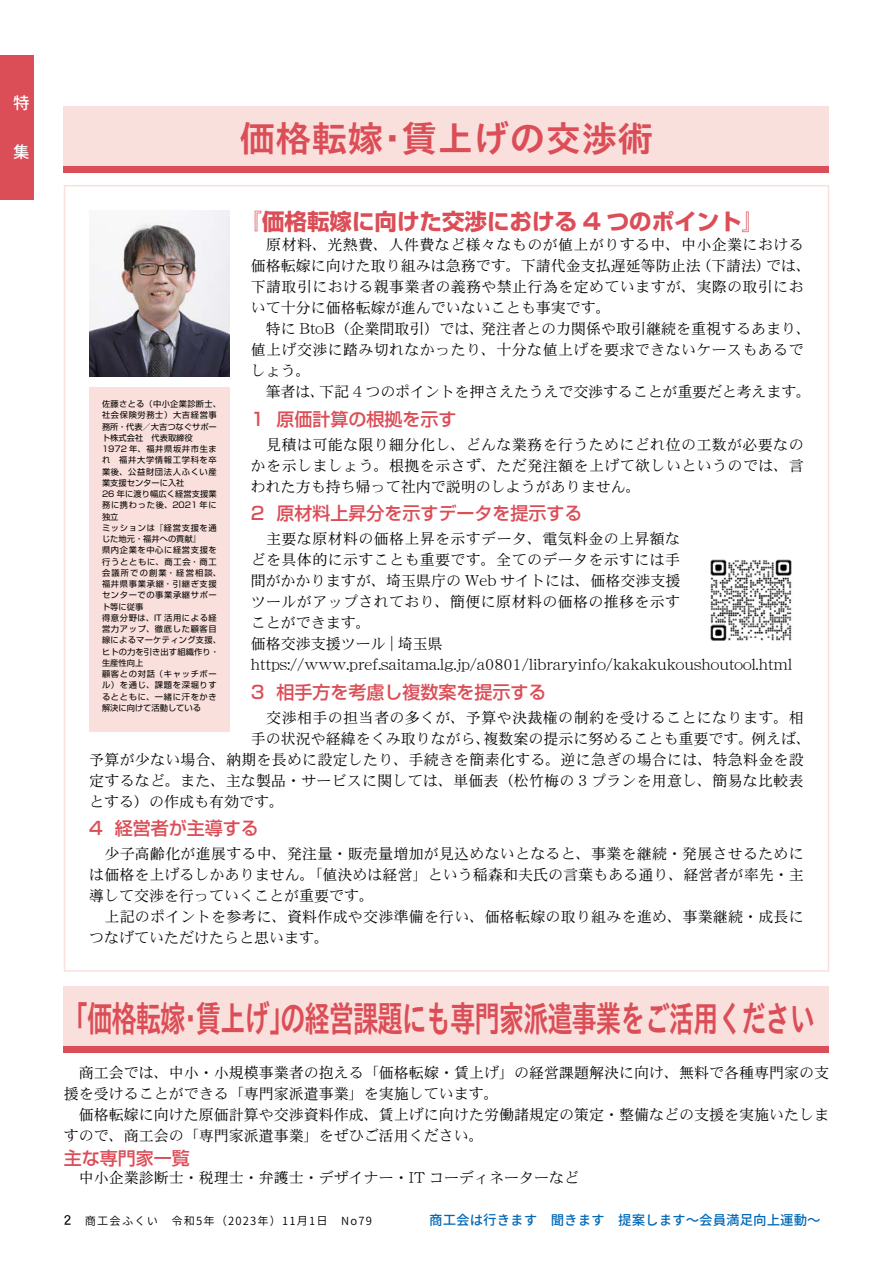
<style>
.page{position:relative;width:893px;height:1263px;background:#fff}
.page>*{position:absolute;margin:0;border:0;box-sizing:border-box;transform-origin:0 0}
.t1{font:36px "TB Go Std B";letter-spacing:-.05em;color:#db4e57;scale:.71 1}
.t2{font:36px "TB Go Std B";color:#db4e57}
.t3{font:700 22.5px "Shin Go Upr";color:#db4e57}
.t4{font:500 18px "Shin Go Upr";color:#db4e57}
.t5{font:500 16.5px "Gen Jyuu Gothic L";color:#fff}
.t6{font:15px/21px "DFHS Mincho W3 MP RKSJ H";color:#000}
.t7{font:15px "DFHS Mincho W3 MP RKSJ H";letter-spacing:.025em;color:#000}
.t8{font:500 13.5px "Gen Jyuu Gothic L";color:#0068b7}
.t9{font:11.25px "Gen Jyuu Gothic L";letter-spacing:.1em;color:#000}
.t10{font:8.25px/11.2px "Shin Go Upr";letter-spacing:.075em;color:#000}
.s1{font-family:"DFHS Gothic W5 MP RKSJ H";font-size:13.5px}
</style>
<div class="page">
<div style="left:64px;top:106px;width:765px;height:64px;background:#f9e0dc"></div>
<div style="left:64px;top:166px;width:765px;height:6px;background:#db4e57"></div>
<img style="left:89px;top:210px;width:141px;height:166px">
<div style="left:89px;top:387px;width:141px;height:344px;background:#f9e0dc"></div>
<div style="left:64px;top:986px;width:765px;height:64px;background:#f9e0dc"></div>
<div style="left:64px;top:1046px;width:765px;height:6px;background:#db4e57"></div>
<img style="left:710px;top:559px;width:82px;height:82px">
<div style="left:0;top:55px;width:34px;height:145px;background:#db4e57"></div>
<p class="t5" style="left:13px;top:91px;width:17px">特</p>
<p class="t5" style="left:13px;top:140px;width:17px">集</p>
<h1 class="t2" style="left:239px;top:108px;width:416px">価格転嫁・賃上げの交渉術</h1>
<h2 class="t3" style="left:240px;top:204px;width:526px">『価格転嫁に向けた交渉における 4 つのポイント』</h2>
<p class="t6" style="left:251px;top:234px;width:562px">　原材料、光熱費、人件費など様々なものが値上がりする中、中小企業における価格転嫁に向けた取り組みは急務です。下請代金支払遅延等防止法（下請法）では、下請取引における親事業者の義務や禁止行為を定めていますが、実際の取引において十分に価格転嫁が進んでいないことも事実です。<br>　特に BtoB（企業間取引）では、発注者との力関係や取引継続を重視するあまり、値上げ交渉に踏み切れなかったり、十分な値上げを要求できないケースもあるでしょう。<br>　筆者は、下記 4 つのポイントを押さえたうえで交渉することが重要だと考えます。</p>
<p class="t4" style="left:251px;top:404px;width:207px">1 原価計算の根拠を示す</p>
<p class="t6" style="left:251px;top:434px;width:554px;text-align:justify">　見積は可能な限り細分化し、どんな業務を行うためにどれ位の工数が必要なのかを示しましょう。根拠を示さず、ただ発注額を上げて欲しいというのでは、言われた方も持ち帰って社内で説明のしようがありません。</p>
<p class="t4" style="left:251px;top:499px;width:333px">2 原材料上昇分を示すデータを提示する</p>
<p class="t6" style="left:251px;top:528px;width:543px">　主要な原材料の価格上昇を示すデータ、電気料金の上昇額な<br>どを具体的に示すことも重要です。全てのデータを示すには手<br>間がかかりますが、埼玉県庁の Web サイトには、価格交渉支援<br>ツールがアップされており、簡便に原材料の価格の推移を示す<br>ことができます。<br>価格交渉支援ツール | 埼玉県https://www.pref.saitama.lg.jp/a0801/libraryinfo/kakakukoushoutool.html</p>
<p class="t4" style="left:251px;top:677px;width:297px">3 相手方を考慮し複数案を提示する</p>
<p class="t7" style="left:251px;top:710px;width:554px">　交渉相手の担当者の多くが、予算や決裁権の制約を受けることになります。相</p>
<p class="t6" style="left:251px;top:728px;width:562px">手の状況や経緯をくみ取りながら、複数案の提示に努めることも重要です。例えば、</p>
<p class="t6" style="left:89px;top:749px;width:716px">予算が少ない場合、納期を長めに設定したり、手続きを簡素化する。逆に急ぎの場合には、特急料金を設</p>
<p class="t6" style="left:89px;top:770px;width:716px">定するなど。また、主な製品・サービスに関しては、単価表（松竹梅の 3 プランを用意し、簡易な比較表</p>
<p class="t6" style="left:89px;top:791px;width:196px">とする）の作成も有効です。</p>
<p class="t4" style="left:89px;top:814px;width:171px">4 経営者が主導する</p>
<p class="t6" style="left:89px;top:843px;width:716px">　少子高齢化が進展する中、発注量・販売量増加が見込めないとなると、事業を継続・発展させるためには価格を上げるしかありません。「値決めは経営」という稲森和夫氏の言葉もある通り、経営者が率先・主導して交渉を行っていくことが重要です。<br>　上記のポイントを参考に、資料作成や交渉準備を行い、価格転嫁の取り組みを進め、事業継続・成長につなげていただけたらと思います。</p>
<p class="t10" style="left:102px;top:398px;width:120px">佐藤さとる（中小企業診断士、社会保険労務士）大吉経営事務所・代表／大吉つなぐサポート株式会社　代表取締役<br>1972 年、福井県坂井市生まれ　福井大学情報工学科を卒業後、公益財団法人ふくい産業支援センターに入社<br>26 年に渡り幅広く経営支援業務に携わった後、2021 年に独立<br>ミッションは『経営支援を通じた地元・福井への貢献』<br>県内企業を中心に経営支援を行うとともに、商工会・商工会議所での創業・経営相談、福井県事業承継・引継ぎ支援センターでの事業承継サポート等に従事<br>得意分野は、IT 活用による経営力アップ、徹底した顧客目線によるマーケティング支援、ヒトの力を引き出す組織作り・生産性向上<br>顧客との対話（キャッチボール）を通じ、課題を深堀りするとともに、一緒に汗をかき解決に向けて活動している</p>
<h1 class="t1" style="left:63px;top:988px;width:1062px">「価格転嫁・賃上げ」の経営課題にも専門家派遣事業をご活用ください</h1>
<p class="t6" style="left:64px;top:1062px;width:767px">　商工会では、中小・小規模事業者の抱える「価格転嫁・賃上げ」の経営課題解決に向け、無料で各種専門家の支援を受けることができる「専門家派遣事業」を実施しています。<br>　価格転嫁に向けた原価計算や交渉資料作成、賃上げに向けた労働諸規定の策定・整備などの支援を実施いたしますので、商工会の「専門家派遣事業」をぜひご活用ください。</p>
<p class="t4" style="left:64px;top:1143px;width:127px">主な専門家一覧</p>
<p class="t6" style="left:64px;top:1167px;width:517px">　中小企業診断士・税理士・弁護士・デザイナー・IT コーディネーターなど</p>
<p class="t9" style="left:64px;top:1212px;width:310px"><span class="s1">2　</span>商工会ふくい　令和5年（2023年）11月1日 No79</p>
<p class="t8" style="left:429px;top:1210px;width:393px">商工会は行きます 聞きます 提案します〜会員満足向上運動〜</p>
</div>
